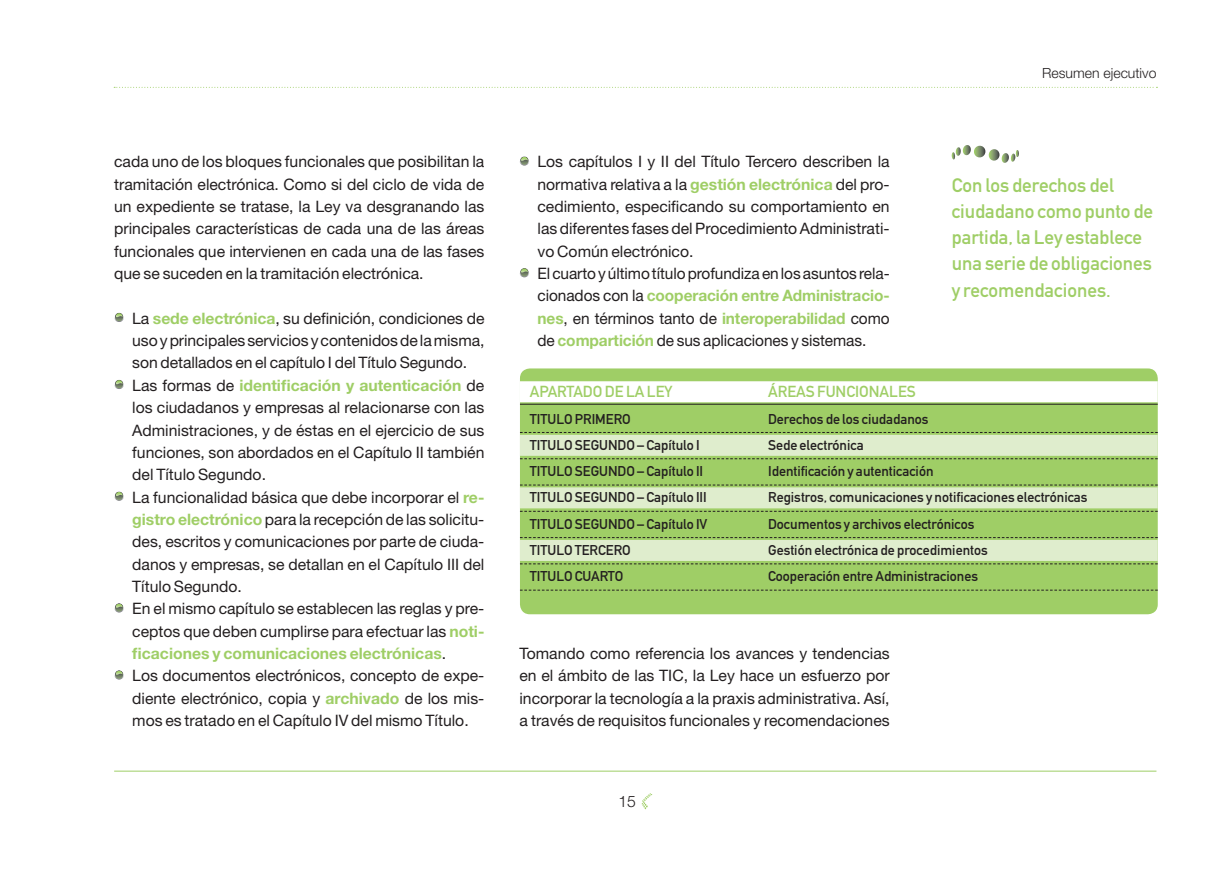
<style>
.page{position:relative;width:1221px;height:874px;background:#fff}
.page>*{position:absolute;margin:0;border:0;box-sizing:border-box;transform-origin:0 0}
.t1{font:19.25px/26.2px "DIN Mittelschrift Std";color:#9fce66}
.t2{font:15.75px/22.4px "Helvetica Neue LT Std";color:#231f20}
.t3{font:15.75px "DIN Mittelschrift Std";color:#9fce66}
.t4{font:300 15.75px "Helvetica Neue LT Std";color:#231f20}
.t5{font:14px "DIN Mittelschrift Std";color:#231f20}
.t6{font:300 14px "Helvetica Neue LT Std";color:#231f20}
.s1{font-weight:700;color:#9fce66}
</style>
<div class="page">
<svg style="left:641px;top:793px;width:11px;height:15px"></svg>
<svg style="left:114px;top:87px;width:1043px;height:1px"></svg>
<hr style="left:114px;top:770px;width:1042px;height:1px;background:#9fce66">
<svg style="left:520px;top:156px;width:9px;height:9px"></svg>
<svg style="left:519px;top:268px;width:10px;height:9px"></svg>
<svg style="left:114px;top:312px;width:10px;height:10px"></svg>
<svg style="left:114px;top:380px;width:10px;height:9px"></svg>
<svg style="left:114px;top:491px;width:10px;height:9px"></svg>
<svg style="left:114px;top:603px;width:10px;height:9px"></svg>
<svg style="left:114px;top:670px;width:10px;height:9px"></svg>
<svg style="left:951px;top:145px;width:67px;height:18px"></svg>
<div style="left:520px;top:368px;width:637px;height:246px;background:#9fce66;border-radius:10px"></div>
<div style="left:520px;top:381px;width:637px;height:21px;background:#fff"></div>
<hr style="left:520px;top:403px;width:637px;height:1px;background:#231f20">
<svg style="left:520px;top:432px;width:637px;height:1px"></svg>
<div style="left:520px;top:434px;width:637px;height:21px;background:#dfedcd"></div>
<svg style="left:520px;top:458px;width:637px;height:1px"></svg>
<svg style="left:520px;top:484px;width:637px;height:1px"></svg>
<div style="left:520px;top:487px;width:637px;height:21px;background:#dfedcd"></div>
<svg style="left:520px;top:510px;width:637px;height:1px"></svg>
<svg style="left:520px;top:537px;width:637px;height:1px"></svg>
<div style="left:520px;top:539px;width:637px;height:21px;background:#dfedcd"></div>
<svg style="left:520px;top:563px;width:637px;height:1px"></svg>
<svg style="left:520px;top:589px;width:637px;height:1px"></svg>
<p class="t2" style="left:114px;top:152px;width:372px;text-align:justify">cada uno de los bloques funcionales que posibilitan la tramitación electrónica. Como si del ciclo de vida de un expediente se tratase, la Ley va desgranando las principales características de cada una de las áreas funcionales que intervienen en cada una de las fases que se suceden en la tramitación electrónica.</p>
<p class="t2" style="left:132px;top:308px;width:354px">La <span class="s1">sede electrónica</span>, su definición, condiciones de uso y principales servicios y contenidos de la misma, son detallados en el capítulo I del Título Segundo.<br>Las formas de <span class="s1">identificación y autenticación</span> de los ciudadanos y empresas al relacionarse con las Administraciones, y de éstas en el ejercicio de sus funciones, son abordados en el Capítulo II también del Título Segundo.<br>La funcionalidad básica que debe incorporar el <span class="s1">re&shy;gistro electrónico</span> para la recepción de las solicitu&shy;des, escritos y comunicaciones por parte de ciuda&shy;danos y empresas, se detallan en el Capítulo III del Título Segundo.<br>En el mismo capítulo se establecen las reglas y pre&shy;ceptos que deben cumplirse para efectuar las <span class="s1">noti&shy;ficaciones y comunicaciones electrónicas</span>.<br>Los documentos electrónicos, concepto de expe&shy;diente electrónico, copia y <span class="s1">archivado</span> de los mis&shy;mos es tratado en el Capítulo IV del mismo Título.</p>
<p class="t2" style="left:537px;top:152px;width:354px">Los capítulos I y II del Título Tercero describen la normativa relativa a la <span class="s1">gestión electrónica</span> del pro&shy;cedimiento, especificando su comportamiento en las diferentes fases del Procedimiento Administrati&shy;vo Común electrónico.<br>El cuarto y último título profundiza en los asuntos rela&shy;cionados con la <span class="s1">cooperación entre Administracio&shy;nes</span>, en términos tanto de <span class="s1">interoperabilidad</span> como de <span class="s1">compartición</span> de sus aplicaciones y sistemas.</p>
<p class="t6" style="left:1042px;top:68px;width:116px">Resumen ejecutivo</p>
<p class="t1" style="left:951px;top:173px;width:203px">Con los derechos del ciudadano como punto de partida, la Ley establece una serie de obligaciones y recomendaciones.</p>
<p class="t3" style="left:530px;top:386px;width:144px">APARTADO DE LA LEY</p>
<p class="t3" style="left:768px;top:386px;width:149px">ÁREAS FUNCIONALES</p>
<p class="t5" style="left:530px;top:413px;width:102px">TITULO PRIMERO</p>
<p class="t5" style="left:768px;top:413px;width:162px">Derechos de los ciudadanos</p>
<p class="t5" style="left:530px;top:439px;width:171px">TITULO SEGUNDO – Capítulo I</p>
<p class="t5" style="left:768px;top:439px;width:97px">Sede electrónica</p>
<p class="t5" style="left:530px;top:466px;width:175px">TITULO SEGUNDO – Capítulo II</p>
<p class="t5" style="left:768px;top:466px;width:167px">Identificación y autenticación</p>
<p class="t5" style="left:530px;top:492px;width:178px">TITULO SEGUNDO – Capítulo III</p>
<p class="t5" style="left:768px;top:492px;width:321px">Registros, comunicaciones y notificaciones electrónicas</p>
<p class="t5" style="left:530px;top:518px;width:179px">TITULO SEGUNDO – Capítulo IV</p>
<p class="t5" style="left:768px;top:518px;width:208px">Documentos y archivos electrónicos</p>
<p class="t5" style="left:530px;top:544px;width:102px">TITULO TERCERO</p>
<p class="t5" style="left:768px;top:544px;width:221px">Gestión electrónica de procedimientos</p>
<p class="t5" style="left:530px;top:571px;width:95px">TITULO CUARTO</p>
<p class="t5" style="left:768px;top:571px;width:211px">Cooperación entre Administraciones</p>
<p class="t2" style="left:519px;top:643px;width:372px;text-align:justify">Tomando como referencia los avances y tendencias en el ámbito de las TIC, la Ley hace un esfuerzo por incorporar la tecnología a la praxis administrativa. Así, a través de requisitos funcionales y recomendaciones</p>
<p class="t4" style="left:618px;top:795px;width:19px">15</p>
</div>
